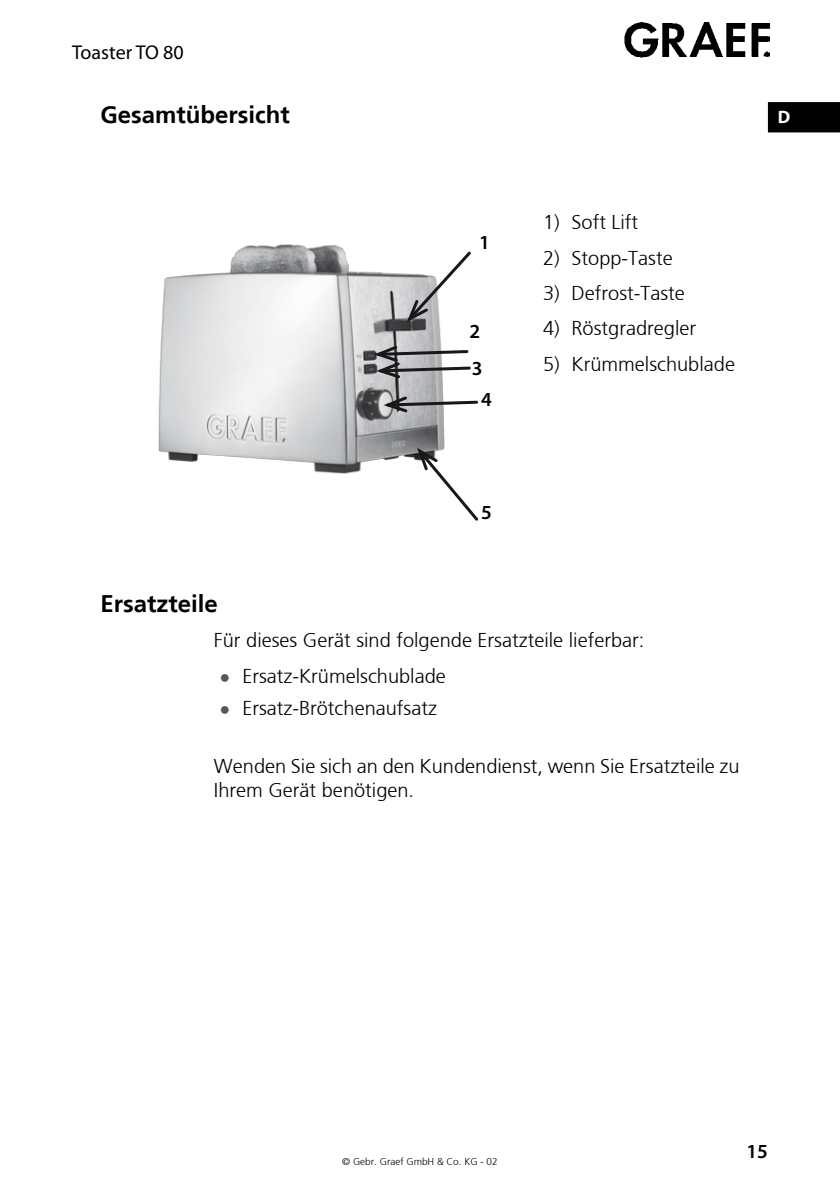
<style>
.page{position:relative;width:840px;height:1191px;background:#fff}
.page>*{position:absolute;margin:0;border:0;box-sizing:border-box;transform-origin:0 0}
.t1{font:700 24px "Frutiger";color:#000}
.t2{font:300 20px/24px "Frutiger";color:#000}
.t3{font:20px "Myriad Pro";color:#000}
.t4{font:600 20px/36.6px "Myriad Pro";color:#000}
.t5{font:700 18px "Myriad Pro";color:#fff}
.t6{font:300 10px "Frutiger";color:#000}
.s1{font-family:"Arial";font-weight:400;font-size:18px;color:#58585a}
</style>
<div class="page">
<img style="left:624px;top:23px;width:145px;height:35px">
<div style="left:767px;top:102px;width:72px;height:30px;background:#000"></div>
<img style="left:158px;top:244px;width:287px;height:230px">
<svg style="left:414px;top:444px;width:65px;height:77px"></svg>
<svg style="left:379px;top:394px;width:100px;height:21px"></svg>
<svg style="left:369px;top:343px;width:102px;height:37px"></svg>
<svg style="left:403px;top:249px;width:68px;height:76px"></svg>
<p class="t3" style="left:72px;top:40px;width:113px">Toaster TO 80</p>
<p class="t1" style="left:100px;top:101px;width:191px">Gesamtübersicht</p>
<p class="t5" style="left:777px;top:105px;width:14px">D</p>
<p class="t4" style="left:479px;top:224px;width:12px">1</p>
<p class="t4" style="left:469px;top:312px;width:15px">2<br>3</p>
<p class="t4" style="left:481px;top:380px;width:12px">4</p>
<p class="t4" style="left:481px;top:493px;width:12px">5</p>
<p class="t2" style="left:543px;top:210px;width:96px">1) Soft Lift</p>
<p class="t2" style="left:543px;top:246px;width:131px">2) Stopp-Taste</p>
<p class="t2" style="left:543px;top:281px;width:143px">3) Defrost-Taste</p>
<p class="t2" style="left:543px;top:316px;width:154px">4) Röstgradregler</p>
<p class="t2" style="left:543px;top:352px;width:193px">5) Krümmelschublade</p>
<p class="t1" style="left:100px;top:589px;width:119px">Ersatzteile</p>
<p class="t2" style="left:214px;top:628px;width:431px">Für dieses Gerät sind folgende Ersatzteile lieferbar:</p>
<p class="t2" style="left:219px;top:664px;width:227px"><span class="s1">●</span> Ersatz-Krümelschublade</p>
<p class="t2" style="left:219px;top:696px;width:219px"><span class="s1">●</span> Ersatz-Brötchenaufsatz</p>
<p class="t2" style="left:214px;top:754px;width:526px">Wenden Sie sich an den Kundendienst, wenn Sie Ersatzteile zu<br>Ihrem Gerät benötigen.</p>
<p class="t6" style="left:342px;top:1156px;width:157px">© Gebr. Graef GmbH &amp; Co. KG - 02</p>
<p class="t4" style="left:746px;top:1132px;width:23px">15</p>
</div>
